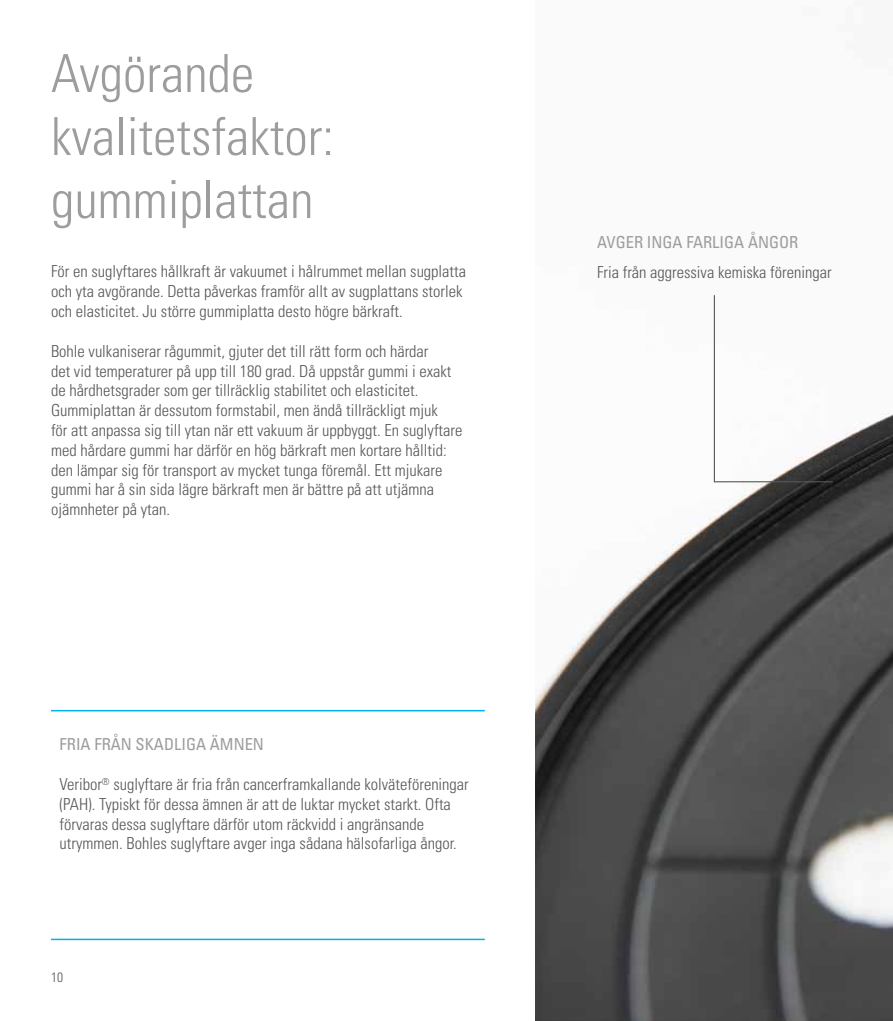
<style>
.page{position:relative;width:893px;height:1021px;background:#fff}
.page>*{position:absolute;margin:0;border:0;box-sizing:border-box;transform-origin:0 0}
.t1{font:300 condensed 52.5px/63px "Univers";color:#9d9d9c}
.t2{font:300 condensed 16.5px/19.8px "Univers";color:#575756}
.t3{font:condensed 16.5px "Univers";color:#9d9d9c}
.t4{font:300 condensed 13.5px "Univers";color:#575756}
</style>
<div class="page">
<img style="left:536px;top:413px;width:357px;height:607px">
<hr style="left:51px;top:710px;width:434px;height:1px;background:#00b1eb">
<hr style="left:51px;top:938px;width:434px;height:2px;background:#00b1eb">
<svg style="left:713px;top:295px;width:121px;height:188px"></svg>
<h1 class="t1" style="left:51px;top:42px;width:284px">Avgörande kvalitetsfaktor: gummiplattan</h1>
<p class="t2" style="left:51px;top:262px;width:417px">För en suglyftares hållkraft är vakuumet i hålrummet mellan sugplatta och yta avgörande. Detta påverkas framför allt av sugplattans storlek och elasticitet. Ju större gummiplatta desto högre bärkraft.</p>
<p class="t2" style="left:51px;top:341px;width:413px">Bohle vulkaniserar rågummit, gjuter det till rätt form och härdar<br>det vid temperaturer på upp till 180 grad. Då uppstår gummi i exakt de hårdhetsgrader som ger tillräcklig stabilitet och elasticitet.<br>Gummiplattan är dessutom formstabil, men ändå tillräckligt mjuk<br>för att anpassa sig till ytan när ett vakuum är uppbyggt. En suglyftare med hårdare gummi har därför en hög bärkraft men kortare hålltid: den lämpar sig för transport av mycket tunga föremål. Ett mjukare gummi har å sin sida lägre bärkraft men är bättre på att utjämna ojämnheter på ytan.</p>
<p class="t3" style="left:60px;top:734px;width:206px">FRIA FRÅN SKADLIGA ÄMNEN</p>
<p class="t2" style="left:60px;top:774px;width:411px">Veribor<sup>®</sup> suglyftare är fria från cancerframkallande kolväteföreningar (PAH). Typiskt för dessa ämnen är att de luktar mycket starkt. Ofta förvaras dessa suglyftare därför utom räckvidd i angränsande utrymmen. Bohles suglyftare avger inga sådana hälsofarliga ångor.</p>
<p class="t4" style="left:51px;top:968px;width:13px">10</p>
<p class="t3" style="left:597px;top:232px;width:203px">AVGER INGA FARLIGA ÅNGOR</p>
<p class="t2" style="left:597px;top:262px;width:236px">Fria från aggressiva kemiska föreningar</p>
</div>
